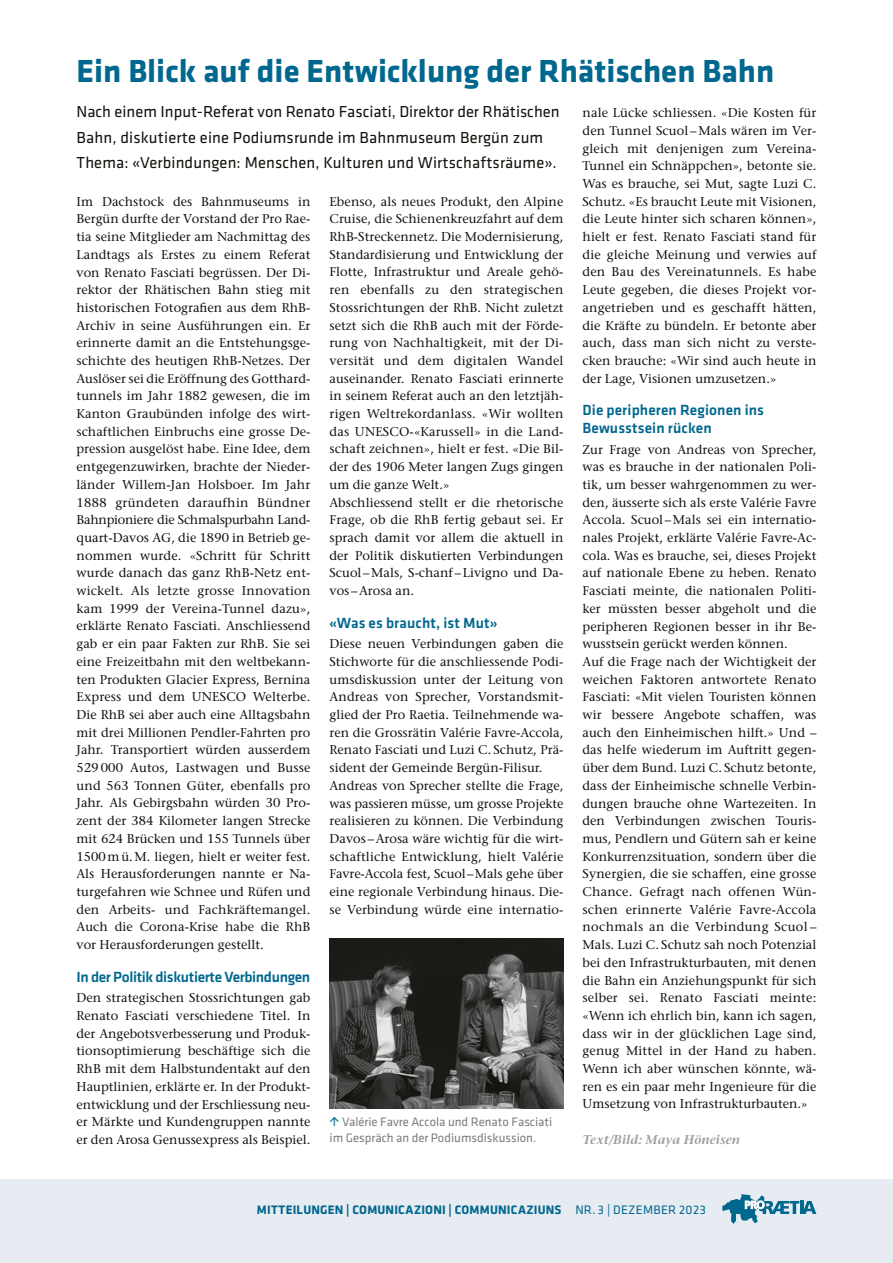
<style>
.page{position:relative;width:893px;height:1263px;background:#fff}
.page>*{position:absolute;margin:0;border:0;box-sizing:border-box;transform-origin:0 0}
.t1{font:700 33px "Klavika";color:#00678e}
.t2{font:16.5px/25.5px "Klavika";letter-spacing:.01em;color:#12120d}
.t3{font:500 15.3px/17.7px "Klavika";letter-spacing:.01em;color:#00678e}
.t4{font:500 15.3px "Klavika";letter-spacing:-.02em;color:#00678e}
.t5{font:500 12.75px/17.7px "Stone Serif Std";letter-spacing:.005em;color:#12120d}
.t6{font:12.75px/15.8px "Klavika";color:#7b7d7c}
.t7{font:700 12.75px "Klavika";letter-spacing:.015em;color:#00678e}
.t8{font:italic 600 12.75px "Stone Serif Std";letter-spacing:.005em;color:#9d9e9e}
.s1{font-weight:400}
</style>
<div class="page">
<div style="left:0;top:1179px;width:893px;height:84px;background:#e7ecf2"></div>
<svg style="left:722px;top:1194px;width:94px;height:30px"></svg>
<img style="left:330px;top:938px;width:233px;height:170px">
<h1 class="t1" style="left:77px;top:47px;width:699px">Ein Blick auf die Entwicklung der Rhätischen Bahn</h1>
<p class="t2" style="left:77px;top:98px;width:485px">Nach einem Input-Referat von Renato Fasciati, Direktor der Rhätischen<br>Bahn, diskutierte eine Podiumsrunde im Bahnmuseum Bergün zum<br>Thema: «Verbindungen: Menschen, Kulturen und Wirtschaftsräume».</p>
<p class="t5" style="left:77px;top:192px;width:235px">Im Dachstock des Bahnmuseums in Bergün durfte der Vorstand der Pro Rae&shy;tia seine Mitglieder am Nachmittag des Landtags als Erstes zu einem Referat von Renato Fasciati begrüssen. Der Di&shy;rektor der Rhätischen Bahn stieg mit historischen Fotografien aus dem RhB-- Archiv in seine Ausführungen ein. Er erinnerte damit an die Entstehungsge&shy;schichte des heutigen RhB-Netzes. Der Auslöser sei die Eröffnung des Gotthard&shy;tunnels im Jahr 1882 gewesen, die im Kanton Graubünden infolge des wirt&shy;schaftlichen Einbruchs eine grosse De&shy;pression ausgelöst habe. Eine Idee, dem entgegenzuwirken, brachte der Nieder&shy;länder Willem-Jan Holsboer. Im Jahr 1888 gründeten daraufhin Bündner Bahnpioniere die Schmalspurbahn Land&shy;quart--Davos AG, die 1890 in Betrieb ge&shy;nommen wurde. «Schritt für Schritt wurde danach das ganz RhB-Netz ent&shy;wickelt. Als letzte grosse Innovation kam 1999 der Vereina-Tunnel dazu», erklärte Renato Fasciati. Anschliessend gab er ein paar Fakten zur RhB. Sie sei eine Freizeitbahn mit den weltbekann&shy;ten Produkten Glacier Express, Bernina Express und dem UNESCO Welterbe.<br>Die RhB sei aber auch eine Alltagsbahn mit drei Millionen Pendler-Fahrten pro Jahr. Transportiert würden ausserdem 529 000 Autos, Lastwagen und Busse und 563 Tonnen Güter, ebenfalls pro Jahr. Als Gebirgsbahn würden 30 Pro&shy;zent der 384 Kilometer langen Strecke mit 624 Brücken und 155 Tunnels über 1500mü.M. liegen, hielt er weiter fest.<br>Als Herausforderungen nannte er Na&shy;turgefahren wie Schnee und Rüfen und den Arbeits- und Fachkräftemangel.<br>Auch die Corona-Krise habe die RhB vor Herausforderungen gestellt.</p>
<p class="t4" style="left:77px;top:966px;width:235px">In der Politik diskutierte Verbindungen</p>
<p class="t5" style="left:77px;top:989px;width:235px;text-align:justify">Den strategischen Stossrichtungen gab Renato Fasciati verschiedene Titel. In der Angebotsverbesserung und Produk&shy;tionsoptimierung beschäftige sich die RhB mit dem Halbstundentakt auf den Hauptlinien, erklärte er. In der Produkt&shy;entwicklung und der Erschliessung neu&shy;er Märkte und Kundengruppen nannte er den Arosa Genussexpress als Beispiel.</p>
<p class="t5" style="left:583px;top:104px;width:235px">nale Lücke schliessen. «Die Kosten für den Tunnel Scuol –Mals wären im Ver&shy;gleich mit denjenigen zum Vereina-- Tunnel ein Schnäppchen», betonte sie.<br>Was es brauche, sei Mut, sagte Luzi C.<br>Schutz. «Es braucht Leute mit Visionen, die Leute hinter sich scharen können», hielt er fest. Renato Fasciati stand für die gleiche Meinung und verwies auf den Bau des Vereinatunnels. Es habe Leute gegeben, die dieses Projekt vor&shy;angetrieben und es geschafft hätten, die Kräfte zu bündeln. Er betonte aber auch, dass man sich nicht zu verste&shy;cken brauche: «Wir sind auch heute in der Lage, Visionen umzusetzen.»</p>
<p class="t3" style="left:583px;top:401px;width:183px">Die peripheren Regionen ins<br>Bewusstsein rücken</p>
<p class="t5" style="left:583px;top:440px;width:235px">Zur Frage von Andreas von Sprecher, was es brauche in der nationalen Poli&shy;tik, um besser wahrgenommen zu wer&shy;den, äusserte sich als erste Valérie Favre Accola. Scuol –Mals sei ein internatio&shy;nales Projekt, erklärte Valérie Favre-Ac&shy;cola. Was es brauche, sei, dieses Projekt auf nationale Ebene zu heben. Renato Fasciati meinte, die nationalen Politi&shy;ker müssten besser abgeholt und die peripheren Regionen besser in ihr Be&shy;wusstsein gerückt werden können.<br>Auf die Frage nach der Wichtigkeit der weichen Faktoren antwortete Renato Fasciati: «Mit vielen Touristen können wir bessere Angebote schaffen, was auch den Einheimischen hilft.» Und – das helfe wiederum im Auftritt gegen&shy;über dem Bund. Luzi C. Schutz betonte, dass der Einheimische schnelle Verbin&shy;dungen brauche ohne Wartezeiten. In den Verbindungen zwischen Touris&shy;mus, Pendlern und Gütern sah er keine Konkurrenzsituation, sondern über die Synergien, die sie schaffen, eine grosse Chance. Gefragt nach offenen Wün&shy;schen erinnerte Valérie Favre-Accola nochmals an die Verbindung Scuol – Mals. Luzi C. Schutz sah noch Potenzial bei den Infrastrukturbauten, mit denen die Bahn ein Anziehungspunkt für sich selber sei. Renato Fasciati meinte: «Wenn ich ehrlich bin, kann ich sagen, dass wir in der glücklichen Lage sind, genug Mittel in der Hand zu haben.<br>Wenn ich aber wünschen könnte, wä&shy;ren es ein paar mehr Ingenieure für die Umsetzung von Infrastrukturbauten.»</p>
<p class="t8" style="left:583px;top:1132px;width:159px">Text/Bild: Maya Höneisen</p>
<p class="t5" style="left:330px;top:192px;width:235px">Ebenso, als neues Produkt, den Alpine Cruise, die Schienenkreuzfahrt auf dem RhB-Streckennetz. Die Modernisierung, Standardisierung und Entwicklung der Flotte, Infrastruktur und Areale gehö&shy;ren ebenfalls zu den strategischen Stossrichtungen der RhB. Nicht zuletzt setzt sich die RhB auch mit der Förde&shy;rung von Nachhaltigkeit, mit der Di&shy;versität und dem digitalen Wandel auseinander. Renato Fasciati erinnerte in seinem Referat auch an den letztjäh&shy;rigen Weltrekordanlass. «Wir wollten das UNESCO-«Karussell» in die Land&shy;schaft zeichnen», hielt er fest. «Die Bil&shy;der des 1906 Meter langen Zugs gingen um die ganze Welt.»<br>Abschliessend stellt er die rhetorische Frage, ob die RhB fertig gebaut sei. Er sprach damit vor allem die aktuell in der Politik diskutierten Verbindungen Scuol –Mals, S-chanf –Livigno und Da&shy;vos –Arosa an.</p>
<p class="t3" style="left:330px;top:613px;width:170px">«Was es braucht, ist Mut»</p>
<p class="t5" style="left:330px;top:635px;width:235px">Diese neuen Verbindungen gaben die Stichworte für die anschliessende Podi&shy;umsdiskussion unter der Leitung von Andreas von Sprecher, Vorstandsmit&shy;glied der Pro Raetia. Teilnehmende wa&shy;ren die Grossrätin Valérie Favre-Accola, Renato Fasciati und Luzi C. Schutz, Prä&shy;sident der Gemeinde Bergün-Filisur.<br>Andreas von Sprecher stellte die Frage, was passieren müsse, um grosse Projekte realisieren zu können. Die Verbindung Davos –Arosa wäre wichtig für die wirt&shy;schaftliche Entwicklung, hielt Valérie Favre-Accola fest, Scuol–Mals gehe über eine regionale Verbindung hinaus. Die&shy;se Verbindung würde eine internatio-</p>
<p class="t6" style="left:330px;top:1114px;width:224px;text-indent:12px">Valérie Favre Accola und Renato Fasciati im Gespräch an der Podiumsdiskussion.</p>
<p class="t7" style="left:257px;top:1200px;width:450px">MITTEILUNGEN | COMUNICAZIONI | COMMUNICAZIUNS <span class="s1">NR. 3 | DEZEMBER 2023</span></p>
</div>
